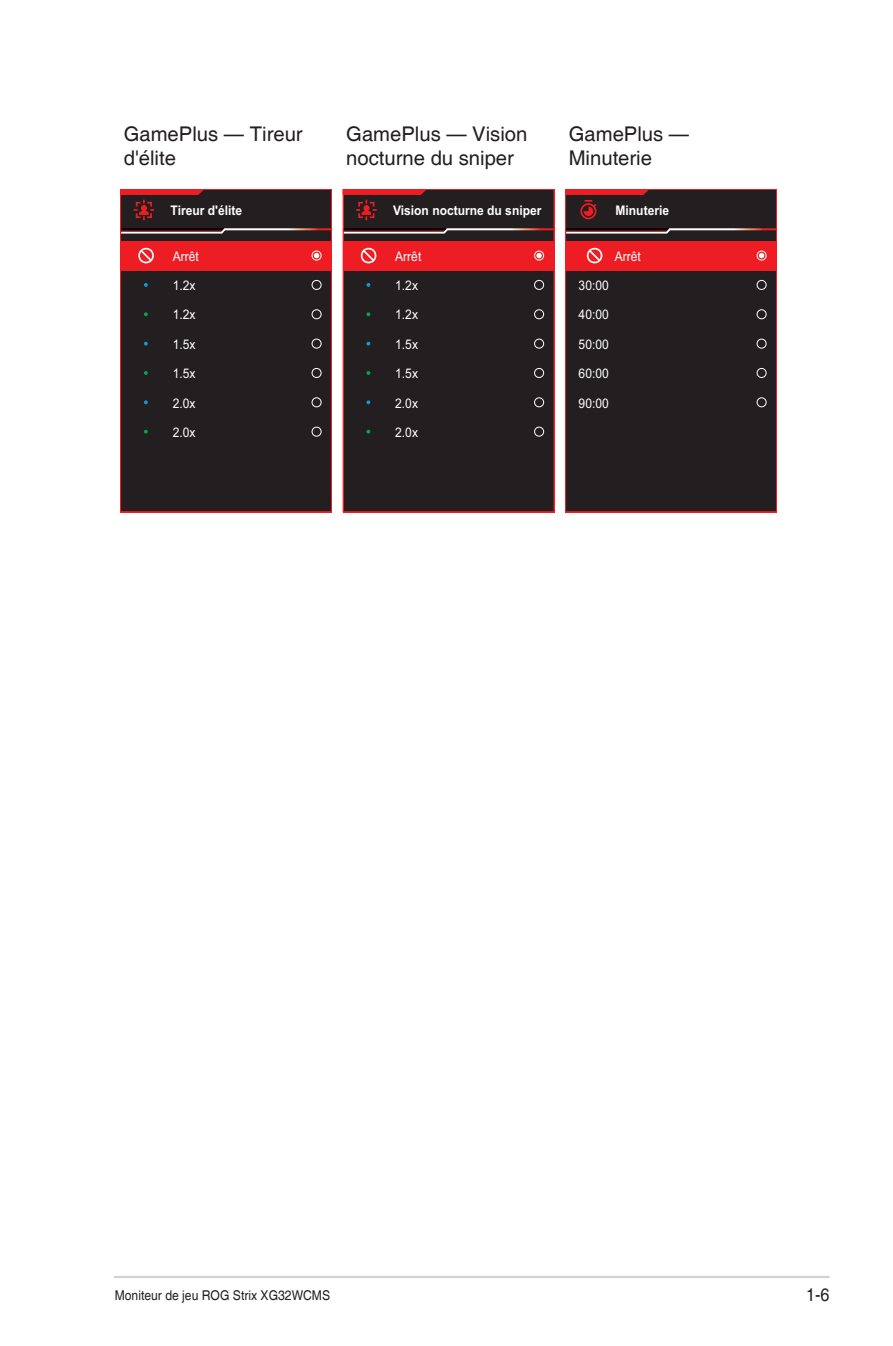
<style>
.page{position:relative;width:893px;height:1346px;background:#fff}
.page>*{position:absolute;margin:0;border:0;box-sizing:border-box;transform-origin:0 0}
.Body_Text{font:20.25px/24.3px "Helvetica";color:#231f20}
.t1{font:18px "Helvetica";color:#231f20;scale:.9 1}
.t2{font:13.5px "Helvetica";color:#231f20;scale:.9 1}
.t3{font:13.28px "Arial";color:#fff;scale:.91 1}
.t4{font:700 13.28px "Arial";color:#fff;scale:.91 1}
</style>
<div class="page">
<hr style="left:114px;top:1276px;width:715px;height:2px;background:#d1d2d4">
<svg style="left:120px;top:189px;width:212px;height:323px;background:#3c2122"></svg>
<svg style="left:120px;top:189px;width:85px;height:31px;background:#551e20"></svg>
<svg style="left:343px;top:189px;width:211px;height:323px;background:#3a2122"></svg>
<svg style="left:343px;top:189px;width:84px;height:31px;background:#551e20"></svg>
<svg style="left:565px;top:189px;width:212px;height:323px;background:#392022"></svg>
<svg style="left:565px;top:189px;width:85px;height:30px;background:#571e20"></svg>
<p class="Body_Text" style="left:124px;top:123px;width:180px">GamePlus — Tireur d'élite</p>
<p class="Body_Text" style="left:346px;top:123px;width:183px">GamePlus — Vision nocturne du sniper</p>
<p class="Body_Text" style="left:569px;top:123px;width:122px">GamePlus —<br>Minuterie</p>
<p class="t4" style="left:171px;top:201px;width:80px">Tireur d'élite</p>
<p class="t4" style="left:393px;top:201px;width:165px">Vision nocturne du sniper</p>
<p class="t3" style="left:395px;top:247px;width:30px">Arrêt</p>
<p class="t3" style="left:395px;top:276px;width:27px">1.2x</p>
<p class="t3" style="left:395px;top:306px;width:27px">1.2x</p>
<p class="t3" style="left:395px;top:335px;width:27px">1.5x</p>
<p class="t3" style="left:395px;top:364px;width:27px">1.5x</p>
<p class="t3" style="left:395px;top:394px;width:27px">2.0x</p>
<p class="t3" style="left:395px;top:423px;width:27px">2.0x</p>
<p class="t3" style="left:173px;top:247px;width:30px">Arrêt</p>
<p class="t3" style="left:173px;top:276px;width:27px">1.2x</p>
<p class="t3" style="left:173px;top:306px;width:27px">1.2x</p>
<p class="t3" style="left:173px;top:335px;width:27px">1.5x</p>
<p class="t3" style="left:173px;top:364px;width:27px">1.5x</p>
<p class="t3" style="left:173px;top:394px;width:27px">2.0x</p>
<p class="t3" style="left:173px;top:423px;width:27px">2.0x</p>
<p class="t4" style="left:616px;top:201px;width:60px">Minuterie</p>
<p class="t3" style="left:615px;top:247px;width:30px">Arrêt</p>
<p class="t3" style="left:579px;top:276px;width:35px">30:00</p>
<p class="t3" style="left:579px;top:306px;width:35px">40:00</p>
<p class="t3" style="left:579px;top:335px;width:35px">50:00</p>
<p class="t3" style="left:579px;top:364px;width:35px">60:00</p>
<p class="t3" style="left:579px;top:394px;width:35px">90:00</p>
<p class="t2" style="left:115px;top:1287px;width:241px">Moniteur de jeu ROG Strix XG32WCMS</p>
<h2 class="t1" style="left:806px;top:1284px;width:28px">1-6</h2>
</div>
